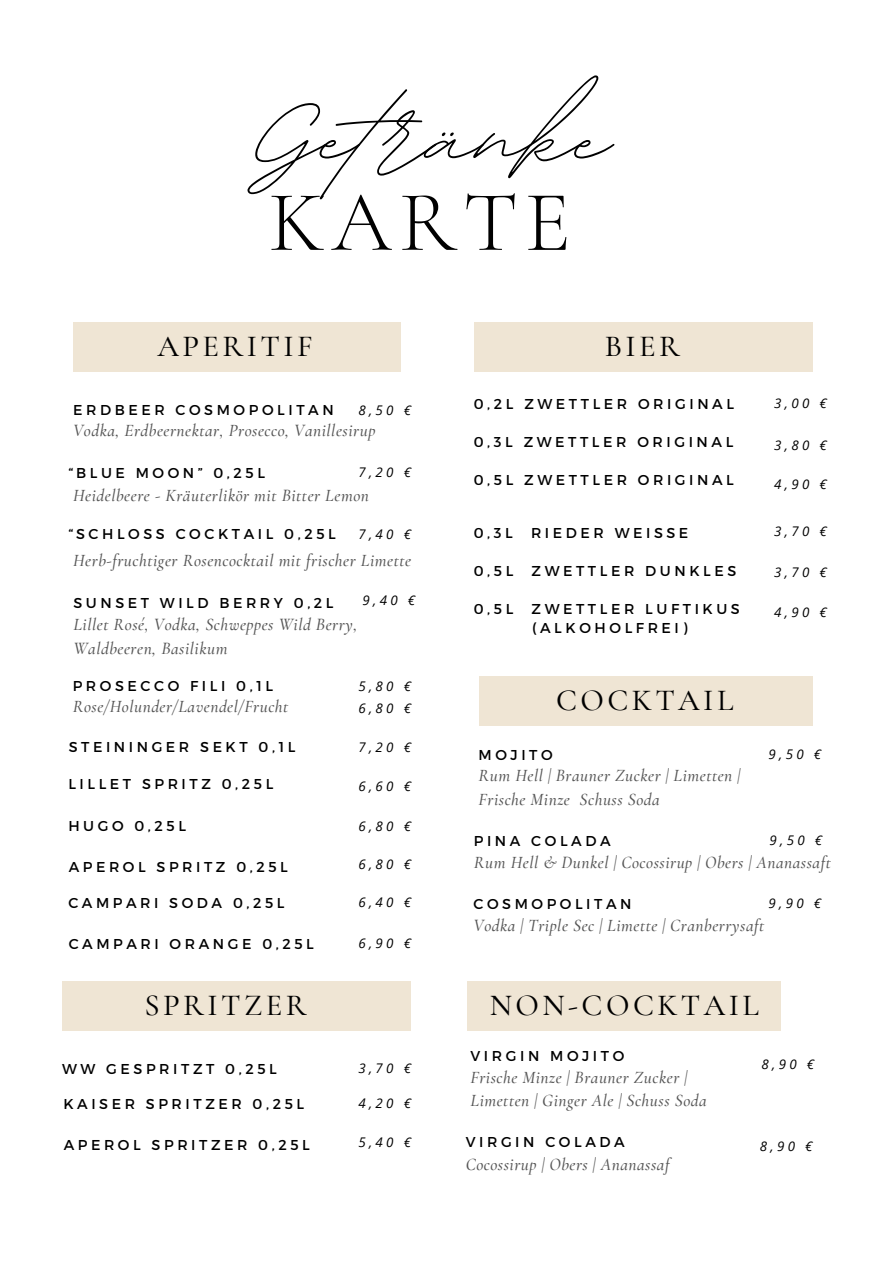
<style>
.page{position:relative;width:894px;height:1264px;background:#fff}
.page>*{position:absolute;margin:0;border:0;box-sizing:border-box;transform-origin:0 0}
.t1{font:162.45px "BD Script";color:#000}
.t2{font:300 86.55px "Cormorant Garamond";letter-spacing:.08em;color:#000}
.t3{font:500 30.6px "Cormorant Garamond";letter-spacing:.11em;color:#000}
.t4{font:italic 500 17.25px/23.7px "Cormorant Garamond";letter-spacing:.03em;color:#545454}
.t5{font:14.25px "Montserrat";letter-spacing:.25em;color:#000}
.t6{font:italic 13.35px "Open Sans";letter-spacing:.25em;color:#000}
</style>
<div class="page">
<div style="left:73px;top:322px;width:328px;height:50px;background:#efe5d4"></div>
<div style="left:62px;top:981px;width:349px;height:49px;background:#efe5d4"></div>
<div style="left:473px;top:322px;width:339px;height:50px;background:#efe5d4"></div>
<div style="left:478px;top:676px;width:334px;height:49px;background:#efe5d4"></div>
<div style="left:467px;top:981px;width:314px;height:49px;background:#efe5d4"></div>
<h2 class="t1" style="left:254px;top:30px;width:356px">Getränke</h2>
<h1 class="t2" style="left:268px;top:170px;width:304px">KARTE</h1>
<h3 class="t3" style="left:157px;top:328px;width:157px">APERITIF</h3>
<p class="t5" style="left:73px;top:401px;width:262px">ERDBEER COSMOPOLITAN</p>
<p class="t4" style="left:73px;top:419px;width:304px">Vodka, Erdbeernektar, Prosecco, Vanillesirup</p>
<h4 class="t5" style="left:68px;top:463px;width:198px">“BLUE MOON” 0,25L</h4>
<p class="t4" style="left:73px;top:484px;width:297px">Heidelbeere - Kräuterlikör mit Bitter Lemon</p>
<p class="t6" style="left:358px;top:401px;width:54px">8,50 €</p>
<h4 class="t6" style="left:358px;top:462px;width:54px">7,20 €</h4>
<p class="t5" style="left:68px;top:525px;width:269px">“SCHLOSS COCKTAIL 0,25L</p>
<p class="t4" style="left:73px;top:548px;width:339px">Herb-fruchtiger Rosencocktail mit frischer Limette</p>
<h4 class="t6" style="left:358px;top:525px;width:54px">7,40 €</h4>
<h4 class="t6" style="left:362px;top:590px;width:54px">9,40 €</h4>
<p class="t5" style="left:73px;top:593px;width:261px">SUNSET WILD BERRY 0,2L</p>
<p class="t4" style="left:73px;top:613px;width:285px">Lillet Rosé, Vodka, Schweppes Wild Berry,<br>Waldbeeren, Basilikum</p>
<p class="t5" style="left:73px;top:677px;width:202px">PROSECCO FILI 0,1L</p>
<p class="t4" style="left:73px;top:695px;width:217px">Rose/Holunder/Lavendel/Frucht</p>
<p class="t6" style="left:358px;top:677px;width:54px">5,80 €</p>
<p class="t6" style="left:358px;top:699px;width:54px">6,80 €</p>
<p class="t5" style="left:69px;top:737px;width:228px">STEININGER SEKT 0,1L</p>
<p class="t6" style="left:358px;top:737px;width:54px">7,20 €</p>
<h4 class="t5" style="left:68px;top:775px;width:206px">LILLET SPRITZ 0,25L</h4>
<p class="t6" style="left:358px;top:776px;width:54px">6,60 €</p>
<p class="t5" style="left:68px;top:816px;width:119px">HUGO 0,25L</p>
<p class="t6" style="left:358px;top:817px;width:54px">6,80 €</p>
<p class="t5" style="left:69px;top:857px;width:221px">APEROL SPRITZ 0,25L</p>
<p class="t6" style="left:358px;top:854px;width:54px">6,80 €</p>
<p class="t5" style="left:68px;top:893px;width:218px">CAMPARI SODA 0,25L</p>
<p class="t6" style="left:358px;top:892px;width:54px">6,40 €</p>
<p class="t5" style="left:69px;top:934px;width:247px">CAMPARI ORANGE 0,25L</p>
<p class="t6" style="left:358px;top:933px;width:54px">6,90 €</p>
<p class="t3" style="left:144px;top:986px;width:164px">SPRITZER</p>
<p class="t5" style="left:62px;top:1059px;width:216px">WW GESPRITZT 0,25L</p>
<h3 class="t6" style="left:358px;top:1058px;width:54px">3,70 €</h3>
<p class="t5" style="left:63px;top:1095px;width:242px">KAISER SPRITZER 0,25L</p>
<p class="t6" style="left:358px;top:1093px;width:54px">4,20 €</p>
<p class="t5" style="left:64px;top:1135px;width:247px">APEROL SPRITZER 0,25L</p>
<p class="t6" style="left:358px;top:1132px;width:54px">5,40 €</p>
<p class="t3" style="left:604px;top:328px;width:77px">BIER</p>
<p class="t5" style="left:473px;top:394px;width:262px">0,2L ZWETTLER ORIGINAL</p>
<p class="t5" style="left:473px;top:433px;width:261px">0,3L ZWETTLER ORIGINAL</p>
<p class="t5" style="left:473px;top:471px;width:261px">0,5L ZWETTLER ORIGINAL</p>
<p class="t5" style="left:473px;top:523px;width:41px">0,3L</p>
<p class="t5" style="left:531px;top:523px;width:159px">RIEDER WEISSE</p>
<p class="t5" style="left:473px;top:561px;width:41px">0,5L</p>
<p class="t5" style="left:531px;top:561px;width:206px">ZWETTLER DUNKLES</p>
<p class="t5" style="left:473px;top:599px;width:41px">0,5L</p>
<p class="t5" style="left:531px;top:599px;width:210px">ZWETTLER LUFTIKUS</p>
<p class="t5" style="left:532px;top:619px;width:157px">(ALKOHOLFREI)</p>
<h3 class="t3" style="left:556px;top:681px;width:179px">COCKTAIL</h3>
<p class="t6" style="left:774px;top:393px;width:54px">3,00 €</p>
<p class="t6" style="left:774px;top:435px;width:54px">3,80 €</p>
<p class="t6" style="left:774px;top:474px;width:54px">4,90 €</p>
<p class="t6" style="left:774px;top:522px;width:54px">3,70 €</p>
<p class="t6" style="left:774px;top:563px;width:54px">3,70 €</p>
<p class="t6" style="left:774px;top:603px;width:54px">4,90 €</p>
<p class="t6" style="left:768px;top:744px;width:54px">9,50 €</p>
<p class="t5" style="left:478px;top:746px;width:76px">MOJITO</p>
<p class="t4" style="left:478px;top:764px;width:263px">Rum Hell | Brauner Zucker | Limetten |<br>Frische Minze Schuss Soda</p>
<h4 class="t5" style="left:473px;top:831px;width:138px">PINA COLADA</h4>
<p class="t4" style="left:473px;top:851px;width:358px">Rum Hell &amp; Dunkel | Cocossirup | Obers | Ananassaft</p>
<h4 class="t6" style="left:769px;top:830px;width:54px">9,50 €</h4>
<p class="t5" style="left:473px;top:894px;width:159px">COSMOPOLITAN</p>
<p class="t4" style="left:473px;top:913px;width:292px">Vodka | Triple Sec | Limette | Cranberrysaft</p>
<h4 class="t6" style="left:768px;top:894px;width:54px">9,90 €</h4>
<h3 class="t3" style="left:489px;top:986px;width:270px">NON-COCKTAIL</h3>
<p class="t5" style="left:470px;top:1047px;width:155px">VIRGIN MOJITO</p>
<p class="t4" style="left:470px;top:1065px;width:237px">Frische Minze | Brauner Zucker |<br>Limetten | Ginger Ale | Schuss Soda</p>
<h4 class="t5" style="left:465px;top:1132px;width:160px">VIRGIN COLADA</h4>
<p class="t4" style="left:465px;top:1152px;width:205px">Cocossirup | Obers | Ananassaf</p>
<p class="t6" style="left:761px;top:1054px;width:54px">8,90 €</p>
<h4 class="t6" style="left:759px;top:1137px;width:54px">8,90 €</h4>
</div>
